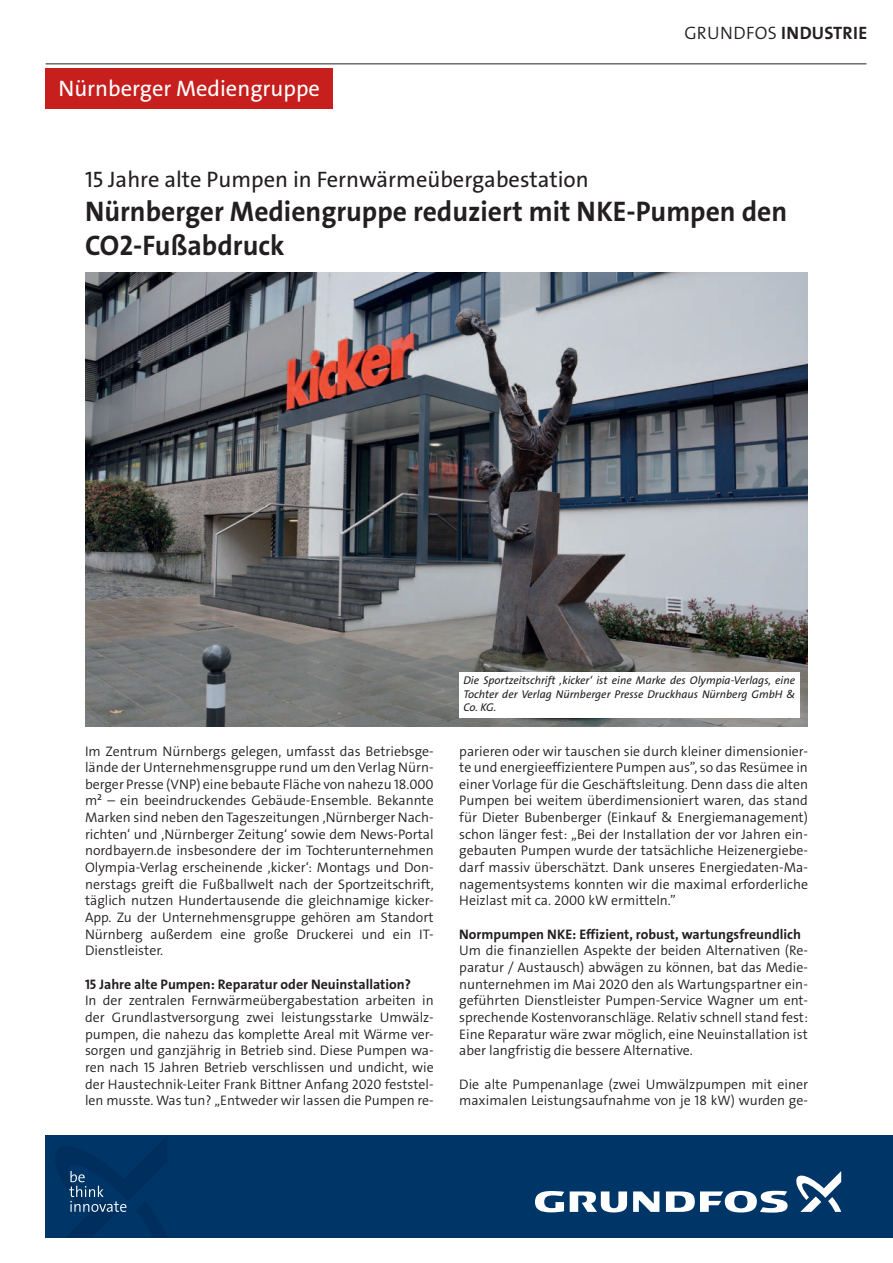
<style>
.page{position:relative;width:893px;height:1263px;background:#fff}
.page>*{position:absolute;margin:0;border:0;box-sizing:border-box;transform-origin:0 0}
.t1{font:28.5px/34.2px "Grundfos The Sans V2 OT 7 B";color:#231f20}
.t2{font:22.5px "Grundfos The Sans V2 OT 5 R";color:#231f20}
.t3{font:22.5px "Grundfos The Sans V2 OT 5 R";color:#fff}
.t4{font:18px "Grundfos The Sans V2 OT 7 B";letter-spacing:.015em;color:#231f20}
.t5{font:13.8px/16.6px "Grundfos The Sans V2 OT 4 SL";color:#231f20;text-align:justify}
.t6{font:13.8px "Grundfos The Sans V2 OT 7 B";color:#231f20}
.t7{font:11.25px/13.5px "Grundfos The Sans V2 OT 5 R Italic";color:#231f20;text-align:justify}
.s1{font-family:"Grundfos The Sans V2 OT 4 SL"}
</style>
<div class="page">
<hr style="left:46px;top:63px;width:820px;height:1px;background:#231f20">
<div style="left:46px;top:68px;width:287px;height:41px;background:#c71f1d"></div>
<div style="left:483px;top:1135px;width:410px;height:102px;background:#003667"></div>
<svg style="left:633px;top:1191px;width:26px;height:21px"></svg>
<svg style="left:570px;top:1191px;width:57px;height:21px"></svg>
<svg style="left:535px;top:1191px;width:29px;height:21px"></svg>
<svg style="left:666px;top:1191px;width:121px;height:22px"></svg>
<svg style="left:796px;top:1171px;width:45px;height:41px"></svg>
<div style="left:46px;top:1135px;width:481px;height:102px;background:#003667"></div>
<svg style="left:69px;top:1170px;width:58px;height:42px"></svg>
<img style="left:85px;top:272px;width:723px;height:454px">
<div style="left:459px;top:672px;width:340px;height:46px;background:#fff"></div>
<h2 class="t3" style="left:58px;top:79px;width:263px">Nürnberger Mediengruppe</h2>
<h3 class="t4" style="left:684px;top:26px;width:184px"><span class="s1">GRUNDFOS</span> INDUSTRIE</h3>
<h2 class="t2" style="left:85px;top:170px;width:505px">15 Jahre alte Pumpen in Fernwärmeübergabestation</h2>
<h1 class="t1" style="left:85px;top:197px;width:704px">Nürnberger Mediengruppe reduziert mit NKE-Pumpen den<br>CO2-Fußabdruck</h1>
<p class="t5" style="left:85px;top:744px;width:350px">Im Zentrum Nürnbergs gelegen, umfasst das Betriebsge&shy;lände der Unternehmensgruppe rund um den Verlag Nürn&shy;berger Presse (VNP) eine bebaute Fläche von nahezu 18.000 m² – ein beeindruckendes Gebäude-Ensemble. Bekannte Marken sind neben den Tageszeitungen ‚Nürnberger Nach&shy;richten‘ und ‚Nürnberger Zeitung‘ sowie dem News-Portal nordbayern.de insbesondere der im Tochterunternehmen Olympia-Verlag erscheinende ‚kicker‘: Montags und Don&shy;nerstags greift die Fußballwelt nach der Sportzeitschrift, täglich nutzen Hundertausende die gleichnamige kicker-App. Zu der Unternehmensgruppe gehören am Standort Nürnberg außerdem eine große Druckerei und ein IT-Dienstleister.</p>
<p class="t6" style="left:85px;top:979px;width:327px">15 Jahre alte Pumpen: Reparatur oder Neuinstallation?</p>
<p class="t5" style="left:85px;top:994px;width:350px">In der zentralen Fernwärmeübergabestation arbeiten in der Grundlastversorgung zwei leistungsstarke Umwälz&shy;pumpen, die nahezu das komplette Areal mit Wärme ver&shy;sorgen und ganzjährig in Betrieb sind. Diese Pumpen wa&shy;ren nach 15 Jahren Betrieb verschlissen und undicht, wie der Haustechnik-Leiter Frank Bittner Anfang 2020 feststel&shy;len musste. Was tun? „Entweder wir lassen die Pumpen re-</p>
<p class="t7" style="left:463px;top:675px;width:333px">Die Sportzeitschrift ‚kicker‘ ist eine Marke des Olympia-Verlags, eine Tochter der Verlag Nürnberger Presse Druckhaus Nürnberg GmbH &amp; Co. KG.</p>
<p class="t5" style="left:459px;top:744px;width:350px">parieren oder wir tauschen sie durch kleiner dimensionier&shy;te und energieeffizientere Pumpen aus”, so das Resümee in einer Vorlage für die Geschäftsleitung. Denn dass die alten Pumpen bei weitem überdimensioniert waren, das stand für Dieter Bubenberger (Einkauf &amp; Energiemanagement) schon länger fest: „Bei der Installation der vor Jahren ein&shy;gebauten Pumpen wurde der tatsächliche Heizenergiebe&shy;darf massiv überschätzt. Dank unseres Energiedaten-Ma&shy;nagementsystems konnten wir die maximal erforderliche Heizlast mit ca. 2000 kW ermitteln.”</p>
<p class="t6" style="left:459px;top:929px;width:343px">Normpumpen NKE: Effizient, robust, wartungsfreundlich</p>
<p class="t5" style="left:459px;top:944px;width:350px">Um die finanziellen Aspekte der beiden Alternativen (Re&shy;paratur / Austausch) abwägen zu können, bat das Medie&shy;nunternehmen im Mai 2020 den als Wartungspartner ein&shy;geführten Dienstleister Pumpen-Service Wagner um ent&shy;sprechende Kostenvoranschläge. Relativ schnell stand fest:<br>Eine Reparatur wäre zwar möglich, eine Neuinstallation ist aber langfristig die bessere Alternative.</p>
<p class="t5" style="left:459px;top:1077px;width:350px">Die alte Pumpenanlage (zwei Umwälzpumpen mit einer maximalen Leistungsaufnahme von je 18 kW) wurden ge-</p>
</div>
